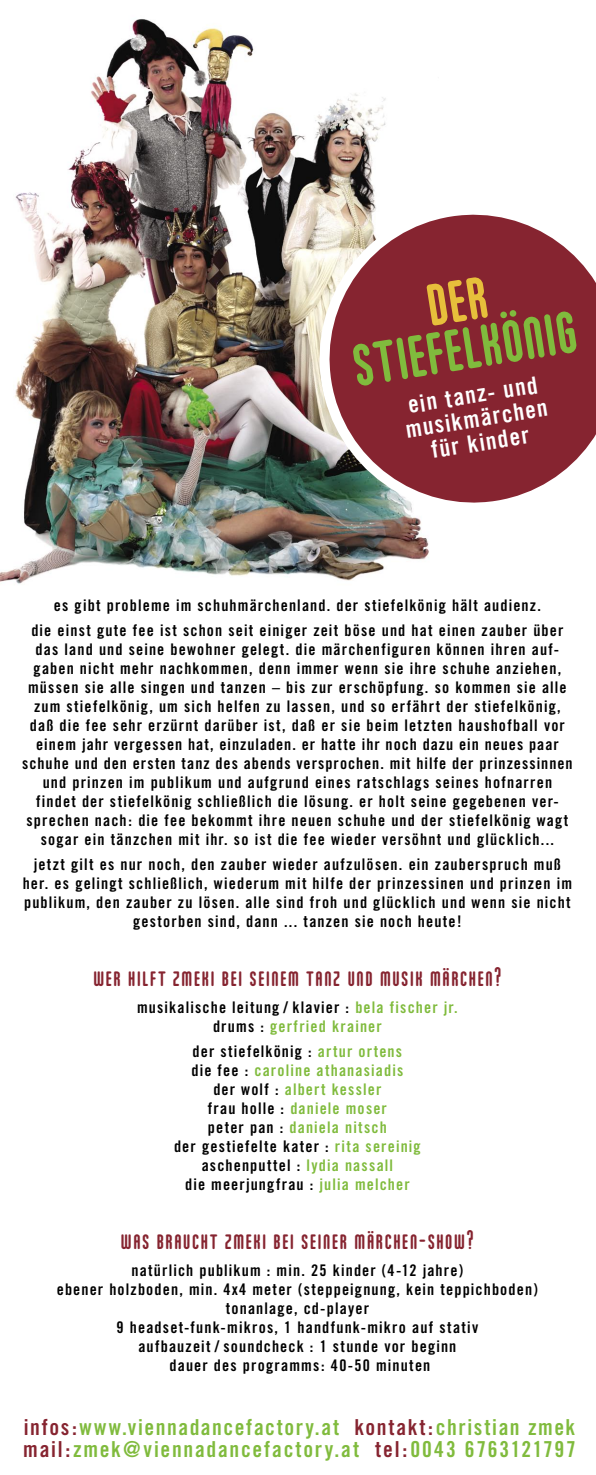
<style>
.page{position:relative;width:596px;height:1475px;background:#fff}
.page>*{position:absolute;margin:0;border:0;box-sizing:border-box;transform-origin:0 0}
.t1{font:68px "Marten Caps";color:#80bb3d}
.t2{font:24px "Marten Caps";letter-spacing:.07em;color:#862430}
.t3{font:24px "Trade Gothic Bold Cond Twenty";color:#fff}
.t4{font:22px "Trade Gothic Bold Cond Twenty";letter-spacing:.075em;color:#80bb3d}
.t5{font:16px/19px "Trade Gothic Bold Cond Twenty";letter-spacing:.07em;color:#000;text-align:center}
.t6{font:16px "Trade Gothic Bold Cond Twenty";letter-spacing:.07em;color:#80bb3d}
.s1{color:#80bb3d}
.s2{color:#000}
.s3{color:#862430}
</style>
<div class="page">
<img style="left:0;top:19px;width:429px;height:565px">
<svg style="left:291px;top:177px;width:304px;height:363px"></svg>
<div style="left:426px;top:275px;width:62px;height:51px;background:#862430"></div>
<p class="t1" style="left:346px;top:321px;width:227px;rotate:-9deg">STIEFELKÖNIG</p>
<p class="t3" style="left:405px;top:390px;width:132px;rotate:-9deg">ein tanz- und</p>
<p class="t3" style="left:403px;top:415px;width:145px;rotate:-9deg">musikmärchen</p>
<p class="t3" style="left:429px;top:435px;width:100px;rotate:-9deg">für kinder</p>
<p class="t5" style="left:54px;top:596px;width:488px">es gibt probleme im schuhmärchenland. der stiefelkönig hält audienz.</p>
<p class="t5" style="left:22px;top:620px;width:551px">die einst gute fee ist schon seit einiger zeit böse und hat einen zauber über das land und seine bewohner gelegt. die märchenfiguren können ihren auf&shy;gaben nicht mehr nachkommen, denn immer wenn sie ihre schuhe anziehen, müssen sie alle singen und tanzen – bis zur erschöpfung. so kommen sie alle zum stiefelkönig, um sich helfen zu lassen, und so erfährt der stiefelkönig, daß die fee sehr erzürnt darüber ist, daß er sie beim letzten haushofball vor einem jahr vergessen hat, einzuladen. er hatte ihr noch dazu ein neues paar schuhe und den ersten tanz des abends versprochen. mit hilfe der prinzessinnen und prinzen im publikum und aufgrund eines ratschlags seines hofnarren findet der stiefelkönig schließlich die lösung. er holt seine gegebenen ver&shy;sprechen nach: die fee bekommt ihre neuen schuhe und der stiefelkönig wagt sogar ein tänzchen mit ihr. so ist die fee wieder versöhnt und glücklich...</p>
<p class="t5" style="left:23px;top:854px;width:550px">jetzt gilt es nur noch, den zauber wieder aufzulösen. ein zauberspruch muß her. es gelingt schließlich, wiederum mit hilfe der prinzessinen und prinzen im publikum, den zauber zu lösen. alle sind froh und glücklich und wenn sie nicht gestorben sind, dann ... tanzen sie noch heute!</p>
<p class="t2" style="left:93px;top:962px;width:409px">WER HILFT ZMEKI BEI SEINEM TANZ UND MUSIK MÄRCHEN?</p>
<p class="t5" style="left:137px;top:997px;width:322px">musikalische leitung / klavier : <span class="s1">bela fischer jr.</span></p>
<p class="t6" style="left:213px;top:1016px;width:170px"><span class="s2">drums :</span> gerfried krainer</p>
<p class="t5" style="left:192px;top:1041px;width:211px">der stiefelkönig : <span class="s1">artur ortens</span></p>
<p class="t6" style="left:191px;top:1060px;width:213px"><span class="s2">die fee :</span> caroline athanasiadis</p>
<p class="t6" style="left:213px;top:1079px;width:169px"><span class="s2">der wolf :</span> albert kessler</p>
<p class="t6" style="left:208px;top:1098px;width:180px"><span class="s2">frau holle :</span> daniele moser</p>
<p class="t6" style="left:208px;top:1117px;width:180px"><span class="s2">peter pan :</span> daniela nitsch</p>
<p class="t5" style="left:174px;top:1136px;width:248px">der gestiefelte kater : <span class="s1">rita sereinig</span></p>
<p class="t5" style="left:201px;top:1155px;width:193px">aschenputtel : <span class="s1">lydia nassall</span></p>
<p class="t5" style="left:185px;top:1174px;width:226px">die meerjungfrau : <span class="s1">julia melcher</span></p>
<p class="t2" style="left:121px;top:1224px;width:354px">WAS BRAUCHT ZMEKI BEI SEINER MÄRCHEN-SHOW?</p>
<p class="t5" style="left:131px;top:1260px;width:333px">natürlich publikum : min. 25 kinder (4-12 jahre)</p>
<p class="t5" style="left:57px;top:1279px;width:482px">ebener holzboden, min. 4x4 meter (steppeignung, kein teppichboden)</p>
<p class="t5" style="left:226px;top:1298px;width:145px">tonanlage, cd-player</p>
<p class="t5" style="left:116px;top:1317px;width:363px">9 headset-funk-mikros, 1 handfunk-mikro auf stativ aufbauzeit / soundcheck : 1 stunde vor beginn<br>dauer des programms: 40-50 minuten</p>
<p class="t4" style="left:24px;top:1413px;width:552px"><span class="s3">infos:</span>www.viennadancefactory.at <span class="s3">kontakt:</span>christian zmek</p>
<p class="t4" style="left:23px;top:1435px;width:554px"><span class="s3">mail:</span>zmek@viennadancefactory.at <span class="s3">tel:</span>0043 6763121797</p>
</div>
